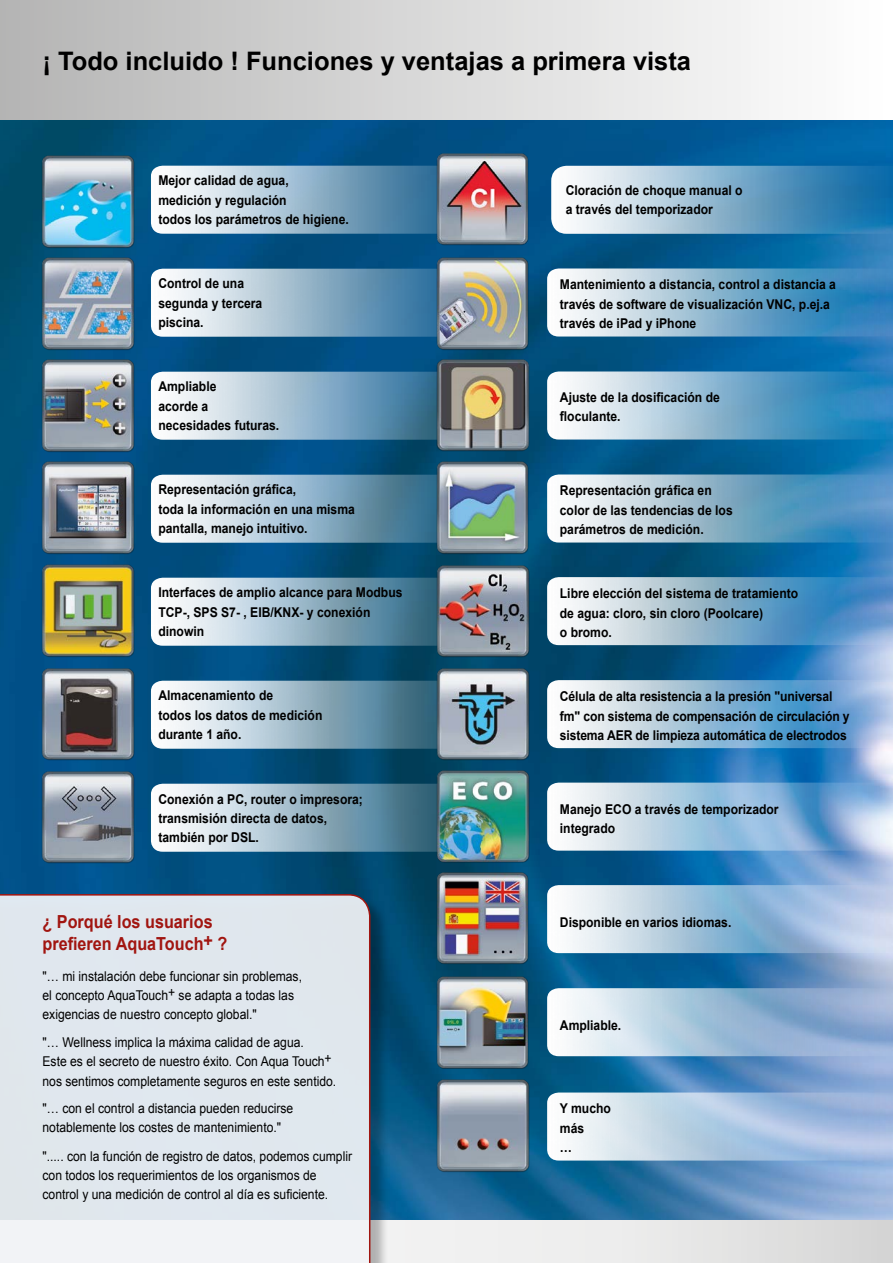
<style>
.page{position:relative;width:893px;height:1263px;background:#fff}
.page>*{position:absolute;margin:0;border:0;box-sizing:border-box;transform-origin:0 0}
.t1{font:700 25.5px "Arial";color:#000}
.t2{font:700 18px/22.5px "Arial";color:#a11510;scale:.9 1}
.t3{font:700 13.5px/19.2px "Arial";color:#000;scale:.9 1}
.t4{font:13.5px/19.2px "Arial";color:#000;scale:.9 1}
</style>
<div class="page">
<img style="left:0;top:119px;width:893px;height:1101px">
<div style="left:0;top:0;width:893px;height:119px;background:linear-gradient(to right,#b5b5b4,#fff)"></div>
<svg style="left:389px;top:1220px;width:504px;height:43px"></svg>
<img style="left:31px;top:146px;width:112px;height:102px">
<img style="left:151px;top:166px;width:274px;height:68px">
<img style="left:31px;top:248px;width:112px;height:102px">
<img style="left:151px;top:269px;width:274px;height:68px">
<img style="left:31px;top:350px;width:112px;height:102px">
<img style="left:151px;top:372px;width:277px;height:68px">
<img style="left:31px;top:452px;width:112px;height:103px">
<img style="left:151px;top:475px;width:274px;height:68px">
<img style="left:151px;top:578px;width:274px;height:68px">
<img style="left:31px;top:667px;width:112px;height:94px">
<img style="left:425px;top:143px;width:113px;height:105px">
<img style="left:151px;top:681px;width:274px;height:68px">
<img style="left:31px;top:761px;width:112px;height:113px">
<img style="left:151px;top:784px;width:274px;height:68px">
<img style="left:547px;top:268px;width:346px;height:68px">
<img style="left:425px;top:248px;width:113px;height:112px">
<img style="left:547px;top:371px;width:346px;height:68px">
<img style="left:428px;top:349px;width:112px;height:113px">
<img style="left:547px;top:474px;width:346px;height:68px">
<img style="left:425px;top:452px;width:113px;height:103px">
<img style="left:547px;top:577px;width:346px;height:68px">
<img style="left:425px;top:555px;width:113px;height:103px">
<img style="left:547px;top:680px;width:346px;height:68px">
<img style="left:547px;top:783px;width:346px;height:68px">
<img style="left:425px;top:771px;width:113px;height:91px">
<img style="left:547px;top:885px;width:346px;height:68px">
<img style="left:425px;top:862px;width:113px;height:104px">
<img style="left:547px;top:988px;width:346px;height:68px">
<img style="left:425px;top:966px;width:113px;height:109px">
<img style="left:547px;top:1092px;width:346px;height:68px">
<img style="left:426px;top:1069px;width:112px;height:113px">
<div style="left:0;top:896px;width:389px;height:367px;background:#000;opacity:.3"></div>
<svg style="left:0;top:894px;width:370px;height:369px"></svg>
<img style="left:551px;top:166px;width:342px;height:68px">
<img style="left:31px;top:555px;width:112px;height:112px">
<img style="left:425px;top:658px;width:113px;height:113px">
<h1 class="t1" style="left:43px;top:43px;width:650px">¡ Todo incluido ! Funciones y ventajas a primera vista</h1>
<p class="t3" style="left:158px;top:171px;width:213px">Mejor calidad de agua,<br>medición y regulación<br>todos los parámetros de higiene.</p>
<p class="t3" style="left:158px;top:274px;width:117px">Control de una segunda y tercera piscina.</p>
<p class="t3" style="left:158px;top:377px;width:136px">Ampliable<br>acorde a necesidades futuras.</p>
<p class="t3" style="left:158px;top:480px;width:220px">Representación gráfica,<br>toda la información en una misma pantalla, manejo intuitivo.</p>
<p class="t3" style="left:158px;top:583px;width:273px">Interfaces de amplio alcance para Modbus<br>TCP-, SPS S7- , EIB/KNX- y conexión dinowin</p>
<p class="t3" style="left:158px;top:686px;width:184px">Almacenamiento de<br>todos los datos de medición durante 1 año.</p>
<p class="t3" style="left:158px;top:789px;width:229px">Conexión a PC, router o impresora; transmisión directa de datos, también por DSL.</p>
<h2 class="t2" style="left:43px;top:911px;width:207px">¿ Porqué los usuarios prefieren AquaTouch+ ?</h2>
<p class="t4" style="left:43px;top:966px;width:290px">"… mi instalación debe funcionar sin problemas, el concepto AquaTouch+ se adapta a todas las exigencias de nuestro concepto global."</p>
<p class="t4" style="left:43px;top:1033px;width:328px">"… Wellness implica la máxima calidad de agua.<br>Este es el secreto de nuestro éxito. Con Aqua Touch+ nos sentimos completamente seguros en este sentido.</p>
<p class="t4" style="left:43px;top:1098px;width:280px">"… con el control a distancia pueden reducirse notablemente los costes de mantenimiento."</p>
<p class="t4" style="left:43px;top:1146px;width:345px">"..... con la función de registro de datos, podemos cumplir con todos los requerimientos de los organismos de control y una medición de control al día es suficiente.</p>
<p class="t3" style="left:566px;top:181px;width:198px">Cloración de choque manual o a través del temporizador</p>
<p class="t3" style="left:560px;top:275px;width:308px">Mantenimiento a distancia, control a distancia a través de software de visualización VNC, p.ej.a través de iPad y iPhone</p>
<p class="t3" style="left:560px;top:388px;width:179px">Ajuste de la dosificación de floculante.</p>
<p class="t3" style="left:560px;top:481px;width:194px">Representación gráfica en color de las tendencias de los parámetros de medición.</p>
<p class="t3" style="left:560px;top:584px;width:266px">Libre elección del sistema de tratamiento de agua: cloro, sin cloro (Poolcare)<br>o bromo.</p>
<p class="t3" style="left:560px;top:687px;width:323px">Célula de alta resistencia a la presión "universal fm" con sistema de compensación de circulación y sistema AER de limpieza automática de electrodos</p>
<p class="t3" style="left:560px;top:800px;width:245px">Manejo ECO a través de temporizador integrado</p>
<p class="t3" style="left:560px;top:912px;width:192px">Disponible en varios idiomas.</p>
<p class="t3" style="left:560px;top:1015px;width:70px">Ampliable.</p>
<p class="t3" style="left:560px;top:1099px;width:58px">Y mucho más<br>…</p>
</div>
